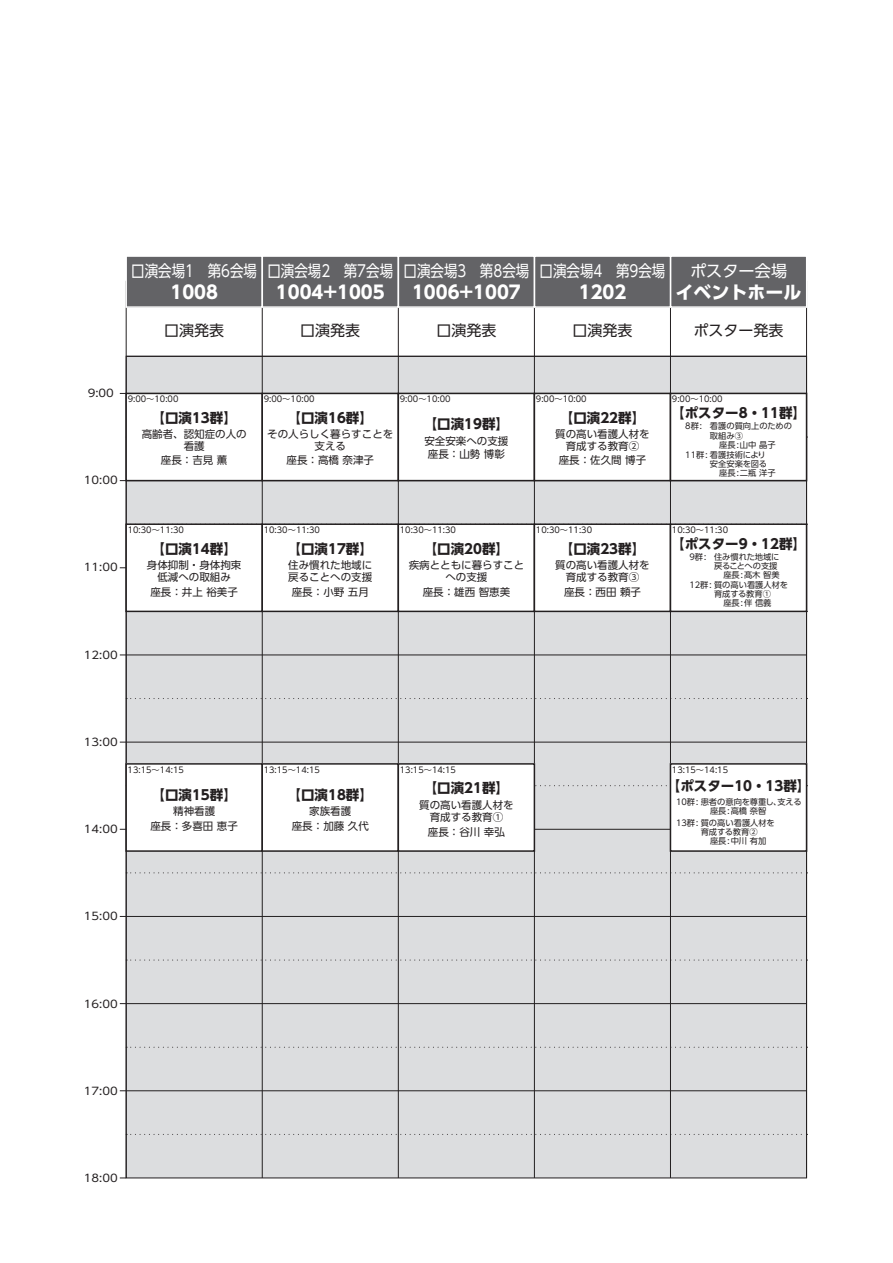
<style>
.page{position:relative;width:893px;height:1263px;background:#fff}
.page>*{position:absolute;margin:0;border:0;box-sizing:border-box;transform-origin:0 0}
.t1{font:700 18px "UD Shin Go Pr 6 N";color:#fff}
.t2{font:16.2px "UD Shin Go Pr 6 N";color:#fff;scale:.83 1}
.t3{font:16.2px "UD Shin Go Pr 6 N";color:#fff}
.t4{font:15px "UD Shin Go Pr 6 N";color:#231f20}
.t5{font:700 13.5px "UD Shin Go Pr 6 N";color:#231f20}
.t6{font:10.5px/12px "UD Shin Go Pr 6 N";color:#231f20;text-align:center}
.t7{font:10.5px "UD Shin Go Pr 6 N";color:#231f20;scale:1.11 1}
.t8{font:8.25px/9px "UD Shin Go Pr 6 N";color:#231f20;text-align:right}
</style>
<div class="page">
<div style="left:126px;top:356px;width:680px;height:822px;background:#dcdddf"></div>
<svg style="left:127px;top:698px;width:675px;height:1px"></svg>
<svg style="left:535px;top:785px;width:135px;height:1px"></svg>
<svg style="left:127px;top:872px;width:675px;height:1px"></svg>
<svg style="left:127px;top:959px;width:675px;height:1px"></svg>
<svg style="left:127px;top:1047px;width:675px;height:1px"></svg>
<svg style="left:127px;top:1134px;width:675px;height:1px"></svg>
<hr style="left:126px;top:356px;width:680px;height:1px;background:#231f20">
<hr style="left:126px;top:655px;width:680px;height:1px;background:#231f20">
<hr style="left:126px;top:742px;width:680px;height:1px;background:#231f20">
<hr style="left:126px;top:829px;width:680px;height:1px;background:#231f20">
<hr style="left:126px;top:916px;width:680px;height:1px;background:#231f20">
<hr style="left:126px;top:1003px;width:680px;height:1px;background:#231f20">
<hr style="left:126px;top:1090px;width:680px;height:1px;background:#231f20">
<hr style="left:126px;top:281px;width:1px;height:897px;background:#231f20">
<hr style="left:262px;top:281px;width:1px;height:897px;background:#231f20">
<hr style="left:398px;top:281px;width:1px;height:897px;background:#231f20">
<hr style="left:534px;top:281px;width:1px;height:897px;background:#231f20">
<hr style="left:670px;top:281px;width:1px;height:897px;background:#231f20">
<hr style="left:806px;top:281px;width:1px;height:897px;background:#231f20">
<div style="left:126px;top:256px;width:136px;height:51px;background:#636366"></div>
<div style="left:125px;top:255px;width:138px;height:53px;border:2px solid #fff"></div>
<div style="left:262px;top:256px;width:136px;height:51px;background:#636366"></div>
<div style="left:262px;top:255px;width:137px;height:53px;border:2px solid #fff"></div>
<div style="left:398px;top:256px;width:136px;height:51px;background:#636366"></div>
<div style="left:398px;top:255px;width:137px;height:53px;border:2px solid #fff"></div>
<div style="left:534px;top:256px;width:137px;height:51px;background:#636366"></div>
<div style="left:534px;top:255px;width:137px;height:53px;border:2px solid #fff"></div>
<div style="left:671px;top:256px;width:136px;height:51px;background:#636366"></div>
<div style="left:670px;top:255px;width:137px;height:53px;border:2px solid #fff"></div>
<div style="left:126px;top:393px;width:136px;height:88px;background:#fff"></div>
<div style="left:125px;top:393px;width:138px;height:88px;border:2px solid #231f20"></div>
<div style="left:126px;top:524px;width:136px;height:87px;background:#fff"></div>
<div style="left:125px;top:523px;width:138px;height:89px;border:2px solid #231f20"></div>
<div style="left:262px;top:393px;width:136px;height:88px;background:#fff"></div>
<div style="left:261px;top:393px;width:138px;height:88px;border:2px solid #231f20"></div>
<div style="left:262px;top:524px;width:136px;height:87px;background:#fff"></div>
<div style="left:261px;top:523px;width:138px;height:89px;border:2px solid #231f20"></div>
<div style="left:398px;top:393px;width:136px;height:88px;background:#fff"></div>
<div style="left:398px;top:393px;width:137px;height:88px;border:2px solid #231f20"></div>
<div style="left:398px;top:524px;width:136px;height:87px;background:#fff"></div>
<div style="left:398px;top:523px;width:137px;height:89px;border:2px solid #231f20"></div>
<div style="left:534px;top:393px;width:136px;height:88px;background:#fff"></div>
<div style="left:534px;top:393px;width:137px;height:88px;border:2px solid #231f20"></div>
<div style="left:534px;top:524px;width:136px;height:87px;background:#fff"></div>
<div style="left:534px;top:523px;width:137px;height:89px;border:2px solid #231f20"></div>
<div style="left:670px;top:393px;width:136px;height:88px;background:#fff"></div>
<div style="left:670px;top:393px;width:137px;height:88px;border:2px solid #231f20"></div>
<div style="left:670px;top:524px;width:136px;height:87px;background:#fff"></div>
<div style="left:670px;top:523px;width:137px;height:89px;border:2px solid #231f20"></div>
<div style="left:126px;top:764px;width:136px;height:87px;background:#fff"></div>
<div style="left:125px;top:763px;width:138px;height:89px;border:2px solid #231f20"></div>
<div style="left:262px;top:764px;width:136px;height:87px;background:#fff"></div>
<div style="left:261px;top:763px;width:138px;height:89px;border:2px solid #231f20"></div>
<div style="left:398px;top:764px;width:136px;height:87px;background:#fff"></div>
<div style="left:398px;top:763px;width:137px;height:89px;border:2px solid #231f20"></div>
<div style="left:670px;top:764px;width:136px;height:87px;background:#fff"></div>
<div style="left:670px;top:763px;width:137px;height:89px;border:2px solid #231f20"></div>
<h2 class="t2" style="left:131px;top:258px;width:153px">口演会場1　第6会場</h2>
<h1 class="t1" style="left:170px;top:278px;width:49px">1008</h1>
<h2 class="t2" style="left:267px;top:258px;width:153px">口演会場2　第7会場</h2>
<h1 class="t1" style="left:276px;top:278px;width:110px">1004+1005</h1>
<h2 class="t2" style="left:403px;top:258px;width:153px">口演会場3　第8会場</h2>
<h1 class="t1" style="left:412px;top:278px;width:110px">1006+1007</h1>
<h2 class="t2" style="left:540px;top:258px;width:153px">口演会場4　第9会場</h2>
<h1 class="t1" style="left:579px;top:278px;width:49px">1202</h1>
<h2 class="t3" style="left:690px;top:258px;width:99px">ポスター会場</h2>
<h1 class="t1" style="left:676px;top:278px;width:127px">イベントホール</h1>
<h3 class="t4" style="left:164px;top:318px;width:61px">口演発表</h3>
<h3 class="t4" style="left:300px;top:318px;width:61px">口演発表</h3>
<h3 class="t4" style="left:436px;top:318px;width:61px">口演発表</h3>
<h3 class="t4" style="left:572px;top:318px;width:61px">口演発表</h3>
<h3 class="t4" style="left:694px;top:318px;width:91px">ポスター発表</h3>
<p class="t7" style="left:88px;top:384px;width:25px">9:00</p>
<p class="t7" style="left:84px;top:472px;width:32px">10:00</p>
<p class="t8" style="left:128px;top:395px;width:52px">9:00～10:00</p>
<h3 class="t5" style="left:152px;top:407px;width:87px">【口演13群】</h3>
<p class="t6" style="left:142px;top:428px;width:106px">高齢者、認知症の人の看護</p>
<p class="t6" style="left:161px;top:454px;width:68px">座長：吉見 薫</p>
<p class="t7" style="left:84px;top:559px;width:32px">11:00</p>
<p class="t8" style="left:128px;top:525px;width:58px">10:30～11:30</p>
<h3 class="t5" style="left:152px;top:537px;width:87px">【口演14群】</h3>
<p class="t6" style="left:147px;top:559px;width:96px">身体抑制・身体拘束低減への取組み</p>
<p class="t6" style="left:150px;top:586px;width:89px">座長：井上 裕美子</p>
<p class="t8" style="left:264px;top:395px;width:52px">9:00～10:00</p>
<p class="t8" style="left:400px;top:395px;width:52px">9:00～10:00</p>
<p class="t8" style="left:536px;top:395px;width:52px">9:00～10:00</p>
<h3 class="t5" style="left:288px;top:407px;width:87px">【口演16群】</h3>
<p class="t6" style="left:267px;top:428px;width:127px">その人らしく暮らすことを支える</p>
<p class="t6" style="left:287px;top:454px;width:89px">座長：高橋 奈津子</p>
<h3 class="t5" style="left:424px;top:413px;width:87px">【口演19群】</h3>
<p class="t6" style="left:424px;top:434px;width:85px;line-height:13.5px">安全安楽への支援座長：山勢 博彰</p>
<h3 class="t5" style="left:560px;top:407px;width:87px">【口演22群】</h3>
<p class="t6" style="left:555px;top:428px;width:96px">質の高い看護人材を育成する教育②</p>
<p class="t6" style="left:559px;top:454px;width:89px">座長：佐久間 博子</p>
<p class="t8" style="left:264px;top:525px;width:58px">10:30～11:30</p>
<h3 class="t5" style="left:288px;top:537px;width:87px">【口演17群】</h3>
<p class="t6" style="left:288px;top:559px;width:85px;text-align:left">住み慣れた地域に戻ることへの支援</p>
<p class="t6" style="left:292px;top:586px;width:78px">座長：小野 五月</p>
<p class="t8" style="left:400px;top:525px;width:58px">10:30～11:30</p>
<h3 class="t5" style="left:424px;top:537px;width:87px">【口演20群】</h3>
<p class="t6" style="left:409px;top:559px;width:117px">疾病とともに暮らすことへの支援</p>
<p class="t6" style="left:423px;top:586px;width:89px">座長：雄西 智恵美</p>
<p class="t8" style="left:536px;top:525px;width:58px">10:30～11:30</p>
<h3 class="t5" style="left:560px;top:537px;width:87px">【口演23群】</h3>
<p class="t6" style="left:555px;top:559px;width:96px">質の高い看護人材を育成する教育③</p>
<p class="t6" style="left:564px;top:586px;width:78px">座長：西田 頼子</p>
<p class="t7" style="left:84px;top:646px;width:32px">12:00</p>
<p class="t8" style="left:672px;top:395px;width:52px">9:00～10:00</p>
<h3 class="t5" style="left:671px;top:402px;width:136px">【ポスター8・11群】</h3>
<p class="t8" style="left:685px;top:422px;width:108px">8群: 看護の質向上のための</p>
<p class="t8" style="left:710px;top:431px;width:34px">取組み③</p>
<p class="t8" style="left:719px;top:440px;width:58px">座長:山中 晶子</p>
<p class="t8" style="left:685px;top:450px;width:82px">11群: 看護技術により</p>
<p class="t8" style="left:710px;top:459px;width:59px">安全安楽を図る</p>
<p class="t8" style="left:719px;top:468px;width:58px">座長:二瓶 洋子</p>
<p class="t8" style="left:672px;top:525px;width:58px">10:30～11:30</p>
<h3 class="t5" style="left:671px;top:532px;width:136px">【ポスター9・12群】</h3>
<p class="t8" style="left:689px;top:552px;width:92px">9群: 住み慣れた地域に戻ることへの支援<br>座長:髙木 智美</p>
<p class="t8" style="left:689px;top:580px;width:100px">12群: 質の高い看護人材を</p>
<p class="t8" style="left:714px;top:589px;width:58px">育成する教育①</p>
<p class="t8" style="left:723px;top:598px;width:50px">座長:伴 信義</p>
<p class="t7" style="left:84px;top:733px;width:32px">13:00</p>
<p class="t7" style="left:84px;top:821px;width:32px">14:00</p>
<p class="t8" style="left:128px;top:765px;width:58px">13:15～14:15</p>
<p class="t8" style="left:264px;top:765px;width:58px">13:15～14:15</p>
<p class="t8" style="left:400px;top:765px;width:58px">13:15～14:15</p>
<p class="t8" style="left:672px;top:765px;width:58px">13:15～14:15</p>
<h3 class="t5" style="left:152px;top:783px;width:87px">【口演15群】</h3>
<p class="t6" style="left:150px;top:803px;width:89px;line-height:15px">精神看護<br>座長：多喜田 恵子</p>
<h3 class="t5" style="left:288px;top:783px;width:87px">【口演18群】</h3>
<p class="t6" style="left:292px;top:803px;width:78px;line-height:15px">家族看護<br>座長：加藤 久代</p>
<h3 class="t5" style="left:424px;top:777px;width:87px">【口演21群】</h3>
<p class="t6" style="left:419px;top:798px;width:96px">質の高い看護人材を育成する教育①</p>
<p class="t6" style="left:428px;top:825px;width:78px">座長：谷川 幸弘</p>
<h3 class="t5" style="left:667px;top:775px;width:145px">【ポスター10・13群】</h3>
<p class="t8" style="left:676px;top:797px;width:127px;text-align:center">10群: 患者の意向を尊重し、支える座長:高橋 奈智</p>
<p class="t8" style="left:701px;top:818px;width:76px;text-align:left;text-indent:-25px">13群: 質の高い看護人材を育成する教育②</p>
<p class="t8" style="left:710px;top:836px;width:58px">座長:中川 有加</p>
<p class="t7" style="left:84px;top:908px;width:32px">15:00</p>
<p class="t7" style="left:84px;top:995px;width:32px">16:00</p>
<p class="t7" style="left:84px;top:1082px;width:32px">17:00</p>
<p class="t7" style="left:84px;top:1170px;width:32px">18:00</p>
</div>
